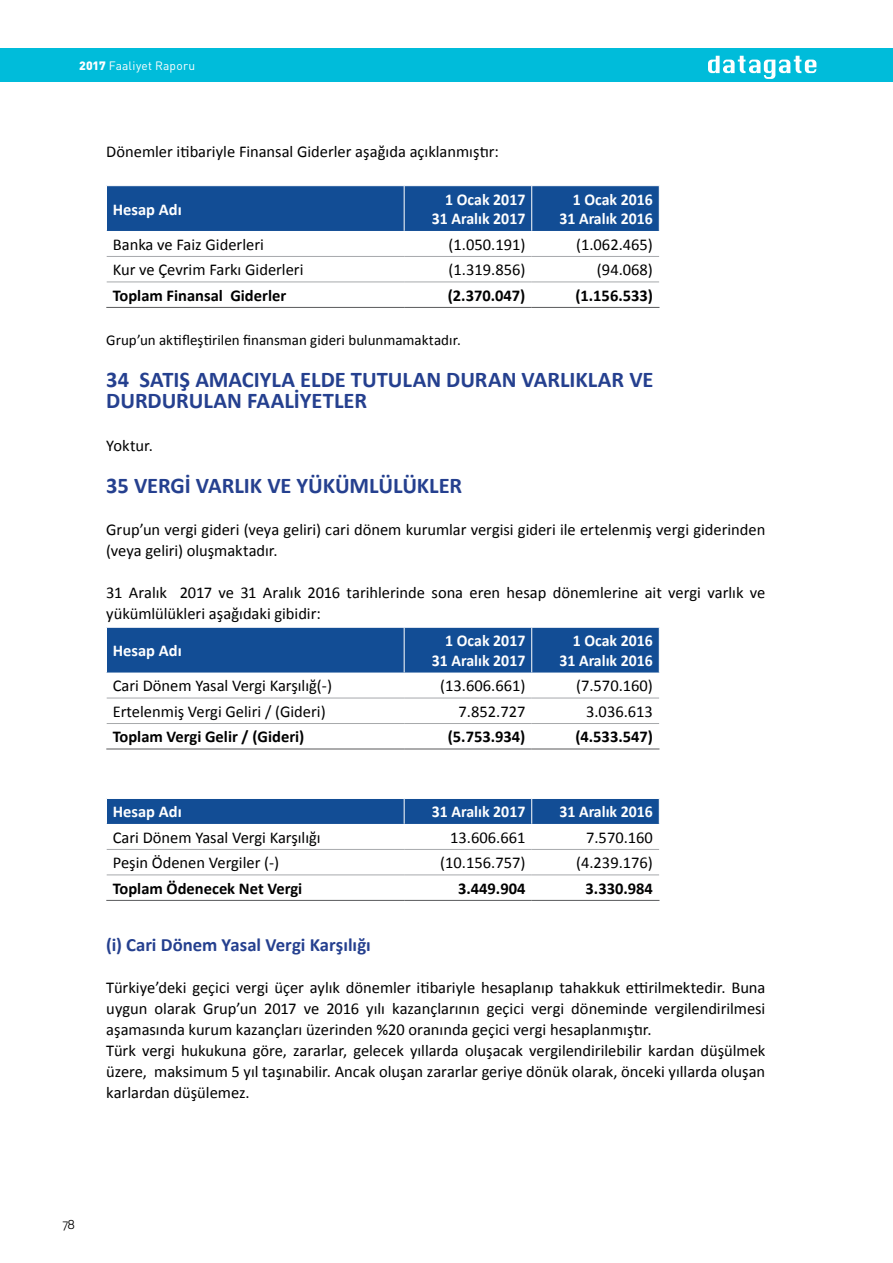
<style>
.page{position:relative;width:893px;height:1263px;background:#fff}
.page>*{position:absolute;margin:0;border:0;box-sizing:border-box;transform-origin:0 0}
.t1{font:700 22.5px/21px "Calibri";color:#25408f}
.t2{font:700 18.75px "Calibri";color:#25408f}
.t3{font:16.5px/21px "Calibri";color:#000}
.t4{font:700 16.5px "Calibri";color:#000}
.t5{font:700 16.5px/19.8px "Calibri";color:#fff;text-align:right;scale:.96 1}
.t6{font:700 16.5px "Calibri";color:#fff}
.t7{font:15px "Calibri";color:#000}
.t8{font:12px "DIN Pro";letter-spacing:.02em;color:#fff}
.t9{font:12px "Apex New";color:#000}
.s1{font-weight:900}
</style>
<div class="page">
<div style="left:0;top:48px;width:893px;height:34px;background:#00bcda"></div>
<svg style="left:708px;top:56px;width:108px;height:23px"></svg>
<div style="left:107px;top:186px;width:552px;height:45px;background:#124d95"></div>
<hr style="left:404px;top:186px;width:1px;height:45px;background:#fff">
<hr style="left:531px;top:186px;width:1px;height:45px;background:#fff">
<hr style="left:107px;top:256px;width:297px;height:1px;background:#a7a9ac">
<hr style="left:404px;top:256px;width:128px;height:1px;background:#a7a9ac">
<hr style="left:532px;top:256px;width:127px;height:1px;background:#a7a9ac">
<hr style="left:107px;top:282px;width:297px;height:1px;background:#a7a9ac">
<hr style="left:404px;top:282px;width:128px;height:1px;background:#a7a9ac">
<hr style="left:532px;top:282px;width:127px;height:1px;background:#a7a9ac">
<hr style="left:106px;top:307px;width:298px;height:1px;background:#58595b">
<hr style="left:404px;top:307px;width:128px;height:1px;background:#58595b">
<hr style="left:532px;top:307px;width:127px;height:1px;background:#58595b">
<div style="left:107px;top:628px;width:552px;height:44px;background:#124d95"></div>
<hr style="left:404px;top:627px;width:1px;height:45px;background:#fff">
<hr style="left:531px;top:627px;width:1px;height:45px;background:#fff">
<hr style="left:107px;top:698px;width:297px;height:1px;background:#a7a9ac">
<hr style="left:404px;top:698px;width:128px;height:1px;background:#a7a9ac">
<hr style="left:532px;top:698px;width:127px;height:1px;background:#a7a9ac">
<hr style="left:107px;top:723px;width:297px;height:1px;background:#a7a9ac">
<hr style="left:404px;top:723px;width:128px;height:1px;background:#a7a9ac">
<hr style="left:532px;top:723px;width:127px;height:1px;background:#a7a9ac">
<hr style="left:106px;top:749px;width:298px;height:1px;background:#58595b">
<hr style="left:404px;top:749px;width:128px;height:1px;background:#58595b">
<hr style="left:532px;top:749px;width:127px;height:1px;background:#58595b">
<svg style="left:106px;top:798px;width:554px;height:26px;background:#1d5599"></svg>
<hr style="left:107px;top:849px;width:297px;height:1px;background:#a7a9ac">
<hr style="left:404px;top:849px;width:128px;height:1px;background:#a7a9ac">
<hr style="left:532px;top:849px;width:127px;height:1px;background:#a7a9ac">
<hr style="left:107px;top:875px;width:297px;height:1px;background:#a7a9ac">
<hr style="left:404px;top:875px;width:128px;height:1px;background:#a7a9ac">
<hr style="left:532px;top:875px;width:127px;height:1px;background:#a7a9ac">
<hr style="left:106px;top:900px;width:298px;height:1px;background:#58595b">
<hr style="left:404px;top:900px;width:128px;height:1px;background:#58595b">
<hr style="left:532px;top:900px;width:127px;height:1px;background:#58595b">
<p class="t8" style="left:79px;top:56px;width:118px"><span class="s1">2017</span> Faaliyet Raporu</p>
<p class="t3" style="left:106px;top:141px;width:394px">Dönemler itibariyle Finansal Giderler aşağıda açıklanmıştır:</p>
<p class="t6" style="left:113px;top:198px;width:70px">Hesap Adı</p>
<p class="t5" style="left:432px;top:189px;width:99px">1 Ocak 2017<br>31 Aralık 2017</p>
<p class="t5" style="left:559px;top:189px;width:99px">1 Ocak 2016<br>31 Aralık 2016</p>
<p class="t3" style="left:113px;top:234px;width:153px">Banka ve Faiz Giderleri</p>
<p class="t3" style="left:449px;top:234px;width:78px">(1.050.191)</p>
<p class="t3" style="left:576px;top:234px;width:78px">(1.062.465)</p>
<p class="t3" style="left:113px;top:259px;width:192px">Kur ve Çevrim Farkı Giderleri</p>
<p class="t3" style="left:449px;top:259px;width:78px">(1.319.856)</p>
<p class="t3" style="left:597px;top:259px;width:57px">(94.068)</p>
<p class="t4" style="left:113px;top:285px;width:175px">Toplam Finansal Giderler</p>
<p class="t4" style="left:448px;top:285px;width:79px">(2.370.047)</p>
<p class="t4" style="left:575px;top:285px;width:79px">(1.156.533)</p>
<p class="t7" style="left:106px;top:331px;width:356px">Grup’un aktifleştirilen finansman gideri bulunmamaktadır.</p>
<h1 class="t1" style="left:106px;top:369px;width:549px">34 SATIŞ AMACIYLA ELDE TUTULAN DURAN VARLIKLAR VE<br>DURDURULAN FAALİYETLER</h1>
<p class="t3" style="left:106px;top:435px;width:48px">Yoktur.</p>
<h1 class="t1" style="left:106px;top:474px;width:357px">35 VERGİ VARLIK VE YÜKÜMLÜLÜKLER</h1>
<p class="t3" style="left:106px;top:519px;width:661px">Grup’un vergi gideri (veya geliri) cari dönem kurumlar vergisi gideri ile ertelenmiş vergi giderinden (veya geliri) oluşmaktadır.</p>
<p class="t3" style="left:106px;top:582px;width:661px">31 Aralık 2017 ve 31 Aralık 2016 tarihlerinde sona eren hesap dönemlerine ait vergi varlık ve yükümlülükleri aşağıdaki gibidir:</p>
<p class="t6" style="left:113px;top:640px;width:70px">Hesap Adı</p>
<p class="t5" style="left:432px;top:631px;width:99px">1 Ocak 2017<br>31 Aralık 2017</p>
<p class="t5" style="left:559px;top:631px;width:99px">1 Ocak 2016<br>31 Aralık 2016</p>
<p class="t3" style="left:113px;top:675px;width:221px">Cari Dönem Yasal Vergi Karşılığ(-)</p>
<p class="t3" style="left:440px;top:675px;width:87px">(13.606.661)</p>
<p class="t3" style="left:576px;top:675px;width:78px">(7.570.160)</p>
<p class="t3" style="left:113px;top:701px;width:214px">Ertelenmiş Vergi Geliri / (Gideri)</p>
<p class="t3" style="left:459px;top:701px;width:68px">7.852.727</p>
<p class="t3" style="left:586px;top:701px;width:68px">3.036.613</p>
<p class="t4" style="left:113px;top:726px;width:193px">Toplam Vergi Gelir / (Gideri)</p>
<p class="t4" style="left:448px;top:726px;width:79px">(5.753.934)</p>
<p class="t4" style="left:575px;top:726px;width:79px">(4.533.547)</p>
<p class="t6" style="left:113px;top:801px;width:70px">Hesap Adı</p>
<p class="t5" style="left:432px;top:802px;width:99px">31 Aralık 2017</p>
<p class="t5" style="left:559px;top:802px;width:99px">31 Aralık 2016</p>
<p class="t3" style="left:113px;top:827px;width:209px">Cari Dönem Yasal Vergi Karşılığı</p>
<p class="t3" style="left:450px;top:827px;width:77px">13.606.661</p>
<p class="t3" style="left:586px;top:827px;width:68px">7.570.160</p>
<p class="t3" style="left:113px;top:852px;width:168px">Peşin Ödenen Vergiler (-)</p>
<p class="t3" style="left:440px;top:852px;width:87px">(10.156.757)</p>
<p class="t3" style="left:576px;top:852px;width:78px">(4.239.176)</p>
<p class="t4" style="left:113px;top:878px;width:191px">Toplam Ödenecek Net Vergi</p>
<p class="t4" style="left:458px;top:878px;width:69px">3.449.904</p>
<p class="t4" style="left:586px;top:878px;width:69px">3.330.984</p>
<p class="t2" style="left:106px;top:933px;width:266px">(i) Cari Dönem Yasal Vergi Karşılığı</p>
<p class="t3" style="left:106px;top:977px;width:661px">Türkiye’deki geçici vergi üçer aylık dönemler itibariyle hesaplanıp tahakkuk ettirilmektedir. Buna uygun olarak Grup’un 2017 ve 2016 yılı kazançlarının geçici vergi döneminde vergilendirilmesi aşamasında kurum kazançları üzerinden %20 oranında geçici vergi hesaplanmıştır.<br>Türk vergi hukukuna göre, zararlar, gelecek yıllarda oluşacak vergilendirilebilir kardan düşülmek üzere, maksimum 5 yıl taşınabilir. Ancak oluşan zararlar geriye dönük olarak, önceki yıllarda oluşan karlardan düşülemez.</p>
<p class="t9" style="left:63px;top:1216px;width:14px">78</p>
</div>
